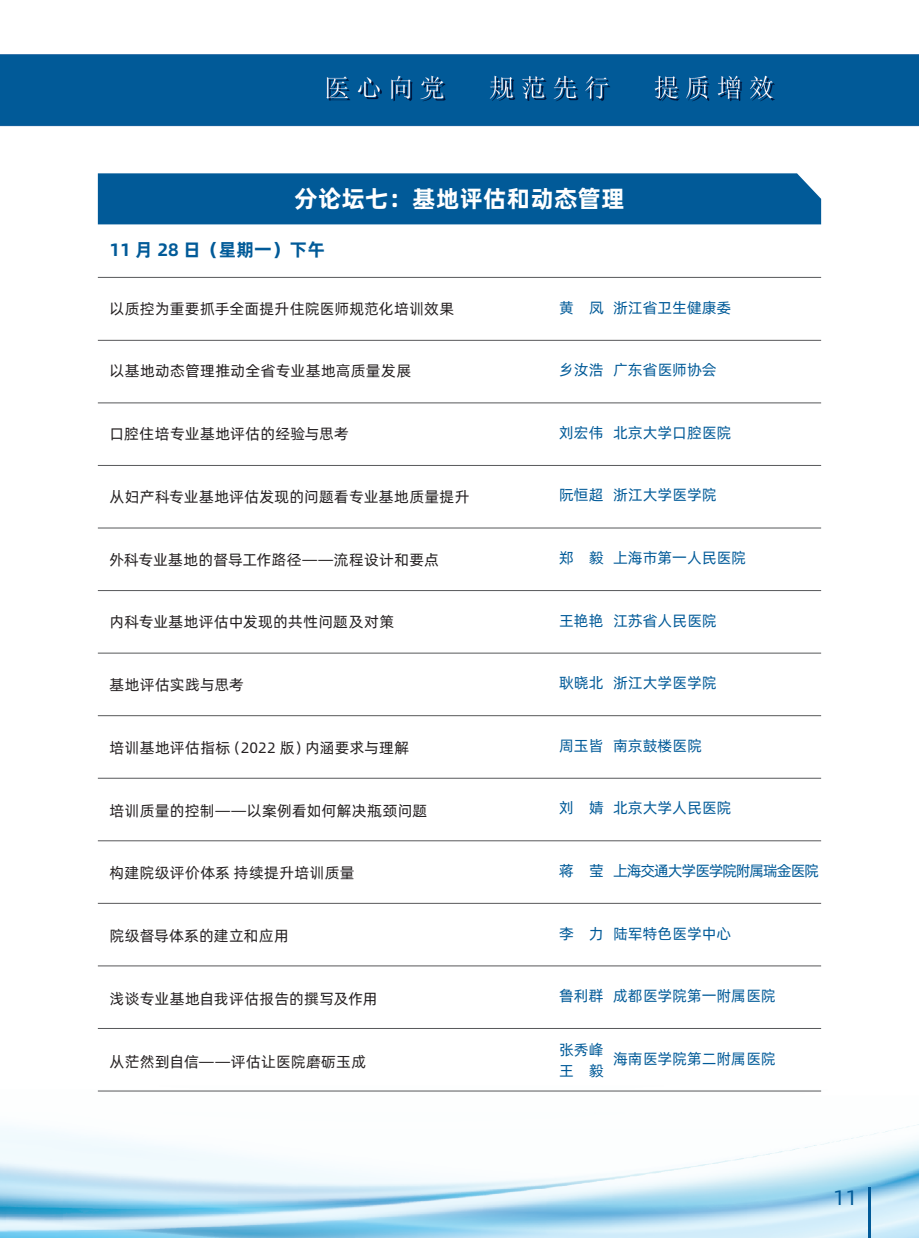
<style>
.page{position:relative;width:919px;height:1238px;background:#fff}
.page>*{position:absolute;margin:0;border:0;box-sizing:border-box;transform-origin:0 0}
.t1{font:24px "Alibaba Pu Hui Ti B";color:#fff}
.t2{font:21px "Alibaba Pu Hui Ti R";color:#015a98}
.t3{font:18px "Alibaba Pu Hui Ti B";color:#015a98}
.t4{font:15px "Alibaba Pu Hui Ti R";letter-spacing:.015em;color:#231f20}
.t5{font:15px/21px "Alibaba Pu Hui Ti R";color:#015a98}
.t6{font:15px "Alibaba Pu Hui Ti R";letter-spacing:-.075em;color:#015a98}
</style>
<div class="page">
<img style="left:0;top:54px;width:918px;height:1183px">
<hr style="left:868px;top:1186px;width:2px;height:51px;background:#015a98">
<div style="left:98px;top:173px;width:723px;height:51px;background:#015a98"></div>
<hr style="left:98px;top:340px;width:723px;height:1px;background:#57585a">
<hr style="left:98px;top:402px;width:723px;height:1px;background:#57585a">
<hr style="left:98px;top:465px;width:723px;height:1px;background:#57585a">
<hr style="left:98px;top:527px;width:723px;height:1px;background:#57585a">
<hr style="left:98px;top:590px;width:723px;height:1px;background:#57585a">
<hr style="left:98px;top:653px;width:723px;height:1px;background:#57585a">
<hr style="left:98px;top:715px;width:723px;height:1px;background:#57585a">
<hr style="left:98px;top:778px;width:723px;height:1px;background:#57585a">
<hr style="left:98px;top:840px;width:723px;height:1px;background:#57585a">
<hr style="left:98px;top:903px;width:723px;height:1px;background:#57585a">
<hr style="left:98px;top:965px;width:723px;height:1px;background:#57585a">
<hr style="left:98px;top:1028px;width:723px;height:1px;background:#57585a">
<hr style="left:98px;top:1090px;width:723px;height:1px;background:#57585a">
<hr style="left:98px;top:277px;width:723px;height:1px;background:#57585a">
<h1 class="t1" style="left:294px;top:180px;width:332px">分论坛七：基地评估和动态管理</h1>
<p class="t3" style="left:109px;top:235px;width:217px">11 月 28 日（星期一）下午</p>
<p class="t4" style="left:109px;top:297px;width:346px">以质控为重要抓手全面提升住院医师规范化培训效果</p>
<p class="t5" style="left:559px;top:296px;width:174px">黄 凤 浙江省卫生健康委</p>
<p class="t4" style="left:109px;top:360px;width:303px">以基地动态管理推动全省专业基地高质量发展</p>
<p class="t5" style="left:559px;top:358px;width:159px">乡汝浩 广东省医师协会</p>
<p class="t4" style="left:109px;top:422px;width:241px">口腔住培专业基地评估的经验与思考</p>
<p class="t5" style="left:559px;top:421px;width:174px">刘宏伟 北京大学口腔医院</p>
<p class="t4" style="left:109px;top:485px;width:361px">从妇产科专业基地评估发现的问题看专业基地质量提升</p>
<p class="t5" style="left:559px;top:484px;width:159px">阮恒超 浙江大学医学院</p>
<p class="t4" style="left:109px;top:548px;width:331px">外科专业基地的督导工作路径——流程设计和要点</p>
<p class="t5" style="left:559px;top:546px;width:188px">郑 毅 上海市第一人民医院</p>
<p class="t4" style="left:109px;top:611px;width:286px">内科专业基地评估中发现的共性问题及对策</p>
<p class="t5" style="left:559px;top:609px;width:159px">王艳艳 江苏省人民医院</p>
<p class="t4" style="left:109px;top:673px;width:136px">基地评估实践与思考</p>
<p class="t5" style="left:559px;top:671px;width:159px">耿晓北 浙江大学医学院</p>
<p class="t4" style="left:109px;top:736px;width:301px">培训基地评估指标（2022 版）内涵要求与理解</p>
<p class="t5" style="left:559px;top:734px;width:144px">周玉皆 南京鼓楼医院</p>
<p class="t4" style="left:109px;top:799px;width:319px">培训质量的控制——以案例看如何解决瓶颈问题</p>
<p class="t5" style="left:559px;top:796px;width:174px">刘 婧 北京大学人民医院</p>
<p class="t4" style="left:109px;top:861px;width:246px">构建院级评价体系 持续提升培训质量</p>
<p class="t6" style="left:559px;top:859px;width:261px">蒋 莹 上海交通大学医学院附属瑞金医院</p>
<p class="t4" style="left:109px;top:924px;width:181px">院级督导体系的建立和应用</p>
<p class="t5" style="left:559px;top:921px;width:174px">李 力 陆军特色医学中心</p>
<p class="t4" style="left:109px;top:987px;width:269px">浅谈专业基地自我评估报告的撰写及作用</p>
<p class="t5" style="left:559px;top:984px;width:218px">鲁利群 成都医学院第一附属医院</p>
<p class="t4" style="left:109px;top:1049px;width:258px">从茫然到自信——评估让医院磨砺玉成</p>
<p class="t5" style="left:559px;top:1038px;width:46px">张秀峰王 毅</p>
<p class="t5" style="left:613px;top:1046px;width:164px">海南医学院第二附属医院</p>
<h2 class="t2" style="left:833px;top:1181px;width:26px">11</h2>
</div>
